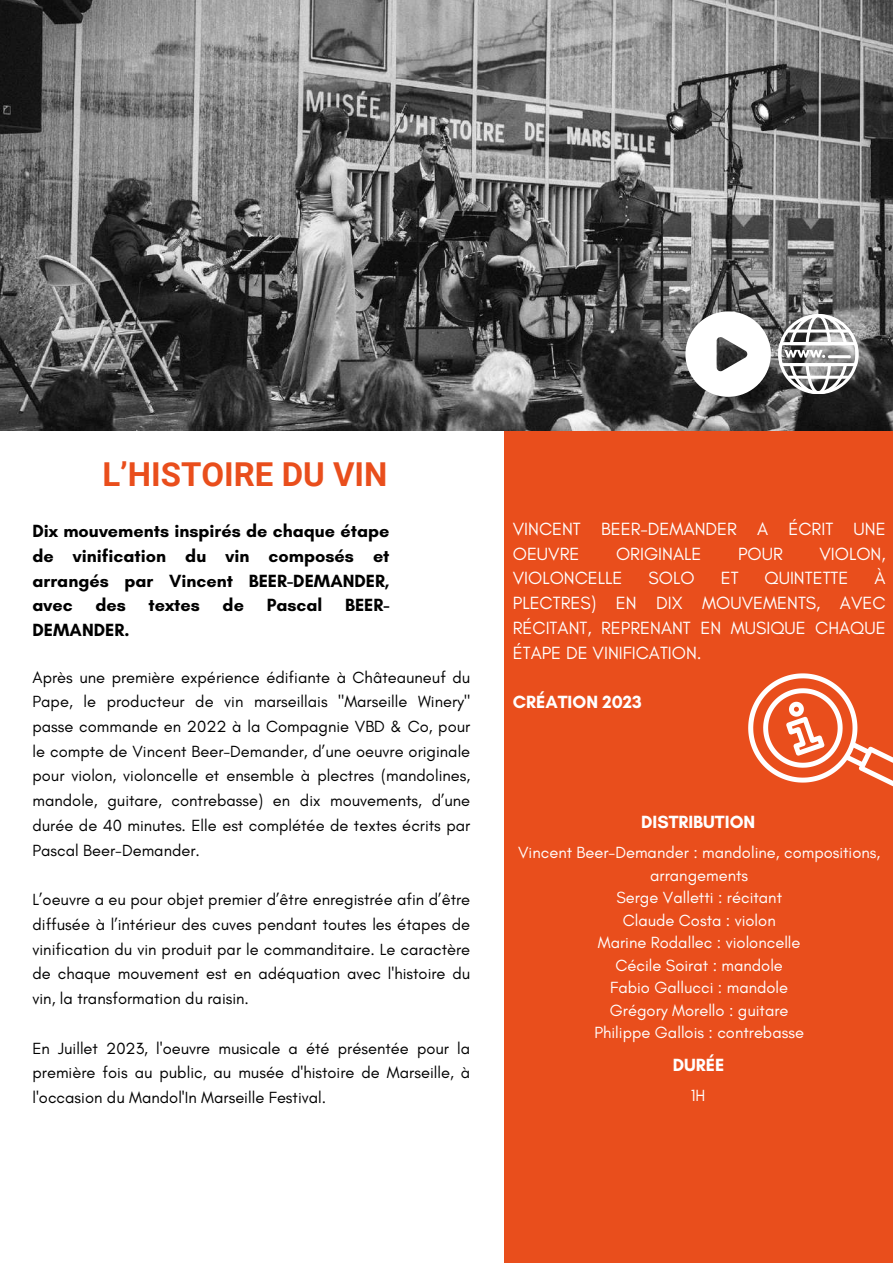
<style>
.page{position:relative;width:893px;height:1264px;background:#fff}
.page>*{position:absolute;margin:0;border:0;box-sizing:border-box;transform-origin:0 0}
.t1{font:700 33px "Roboto";color:#e94e1c}
.t2{font:18px/24.8px "Glacial Indifference";color:#fff}
.t3{font:700 18px/24.8px "Glacial Indifference";color:#000;text-align:justify}
.t4{font:700 18px "Glacial Indifference";color:#fff}
.t5{font:16.5px/24.8px "Glacial Indifference";color:#000;text-align:justify}
.t6{font:16.5px/22.5px "Glacial Indifference";color:#fff;text-align:center}
</style>
<div class="page">
<div style="left:503px;top:430px;width:389px;height:832px;background:#e94e1c"></div>
<svg style="left:748px;top:673px;width:144px;height:113px"></svg>
<img style="left:0;top:0;width:892px;height:431px">
<svg style="left:685px;top:311px;width:85px;height:86px"></svg>
<svg style="left:778px;top:314px;width:80px;height:80px"></svg>
<h1 class="t1" style="left:102px;top:455px;width:286px">L’HISTOIRE DU VIN</h1>
<p class="t3" style="left:32px;top:518px;width:358px">Dix mouvements inspirés de chaque étape de vinification du vin composés et arrangés par Vincent BEER-DEMANDER, avec</p>
<p class="t3" style="left:95px;top:592px;width:32px">des</p>
<p class="t3" style="left:148px;top:592px;width:53px">textes</p>
<p class="t3" style="left:223px;top:592px;width:23px">de</p>
<p class="t3" style="left:267px;top:592px;width:57px">Pascal</p>
<p class="t3" style="left:345px;top:592px;width:46px">BEER-</p>
<p class="t3" style="left:32px;top:617px;width:98px">DEMANDER.</p>
<p class="t5" style="left:32px;top:664px;width:439px">Après une première expérience édifiante à Châteauneuf du Pape, le producteur de vin marseillais "Marseille Winery" passe commande en 2022 à la Compagnie VBD &amp; Co, pour le compte de Vincent Beer-Demander, d’une oeuvre originale pour violon, violoncelle et ensemble à plectres (mandolines, mandole, guitare, contrebasse) en dix mouvements, d’une durée de 40 minutes. Elle est complétée de textes écrits par Pascal Beer-Demander.</p>
<p class="t5" style="left:32px;top:887px;width:439px">L’oeuvre a eu pour objet premier d’être enregistrée afin d’être diffusée à l’intérieur des cuves pendant toutes les étapes de vinification du vin produit par le commanditaire. Le caractère de chaque mouvement est en adéquation avec l'histoire du vin, la transformation du raisin.</p>
<p class="t5" style="left:32px;top:1035px;width:439px;text-align:left">En Juillet 2023, l'oeuvre musicale a été présentée pour la première fois au public, au musée d'histoire de Marseille, à l'occasion du Mandol'In Marseille Festival.</p>
<p class="t2" style="left:512px;top:516px;width:374px">VINCENT BEER-DEMANDER A ÉCRIT UNE<br>OEUVRE</p>
<p class="t2" style="left:616px;top:541px;width:87px">ORIGINALE</p>
<p class="t2" style="left:738px;top:541px;width:46px">POUR</p>
<p class="t2" style="left:819px;top:541px;width:68px">VIOLON,</p>
<p class="t2" style="left:512px;top:565px;width:111px">VIOLONCELLE</p>
<p class="t2" style="left:648px;top:565px;width:48px">SOLO</p>
<p class="t2" style="left:720px;top:565px;width:19px">ET</p>
<p class="t2" style="left:764px;top:565px;width:85px">QUINTETTE</p>
<p class="t2" style="left:512px;top:565px;width:374px;text-align:justify;text-indent:361px">À PLECTRES) EN DIX MOUVEMENTS, AVEC RÉCITANT, REPRENANT EN MUSIQUE CHAQUE ÉTAPE DE VINIFICATION.</p>
<p class="t4" style="left:512px;top:691px;width:131px">CRÉATION 2023</p>
<p class="t4" style="left:641px;top:810px;width:116px">DISTRIBUTION</p>
<p class="t6" style="left:518px;top:841px;width:363px">Vincent Beer-Demander : mandoline, compositions, arrangements<br>Serge Valletti : récitant<br>Claude Costa : violon<br>Marine Rodallec : violoncelle<br>Cécile Soirat : mandole<br>Fabio Gallucci : mandole<br>Grégory Morello : guitare<br>Philippe Gallois : contrebasse</p>
<p class="t4" style="left:672px;top:1054px;width:53px">DURÉE</p>
<p class="t6" style="left:690px;top:1084px;width:16px">1H</p>
</div>
